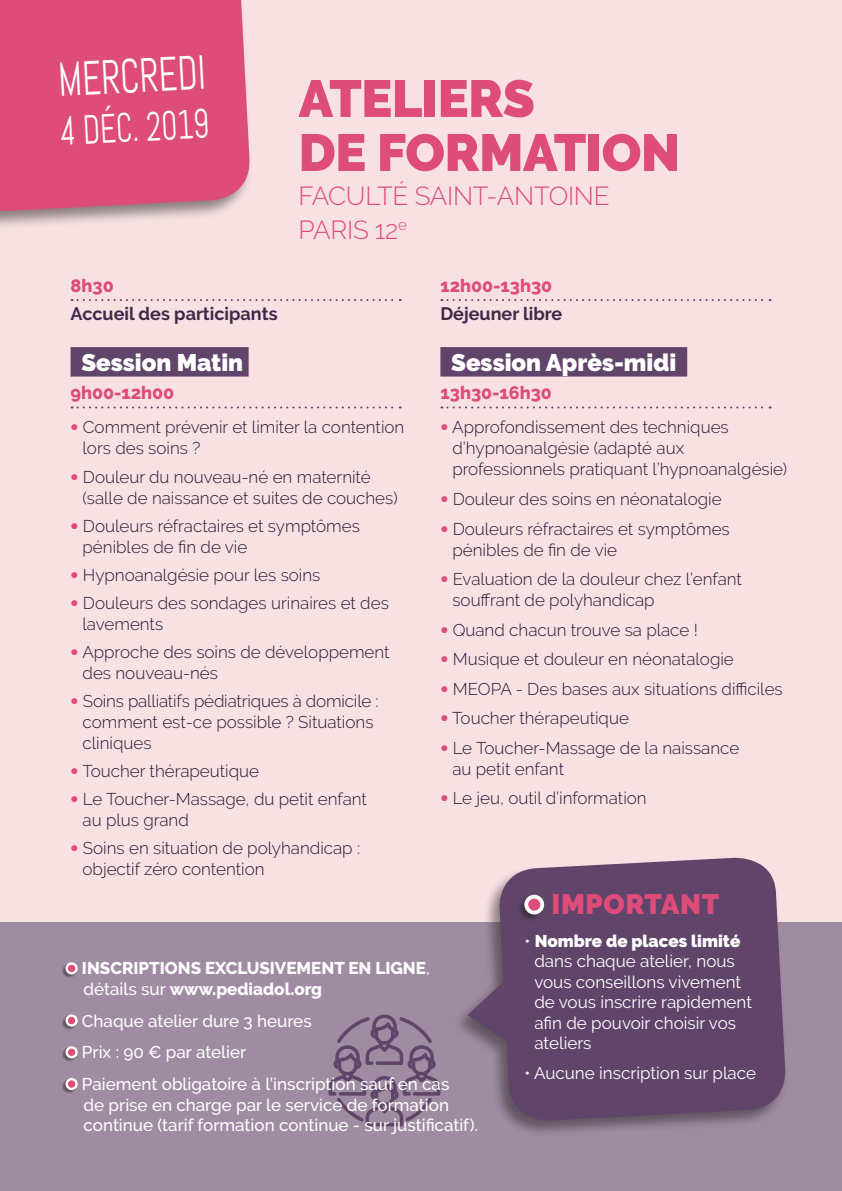
<style>
.page{position:relative;width:842px;height:1191px;background:#fff}
.page>*{position:absolute;margin:0;border:0;box-sizing:border-box;transform-origin:0 0}
.t1{font:900 52px/54px "Raleway";letter-spacing:-.01em;color:#de4c79}
.t2{font:48px "Abel";color:#fff;scale:.77 1}
.t3{font:40.8px "Abel";color:#fff;scale:.77 1}
.t4{font:900 28px "Raleway";letter-spacing:.02em;color:#de4c79}
.t5{font:300 26px/34px "Raleway";letter-spacing:-.01em;color:#de4c79}
.t6{font:900 24px "Raleway";color:#fff}
.t7{font:800 18px "Raleway";color:#de4c79}
.t8{font:700 18px "Raleway";color:#402948}
.t9{font:300 17px/21px "Raleway";color:#2a1431}
.t10{font:500 17px/31.8px "Raleway";color:#fff}
.t11{font:17px/20.4px "Raleway";color:#fff}
.t12{font:800 17px/20.4px "Raleway";color:#fff}
.s1{font-family:"Abel";font-weight:400;color:#de4c79}
.s2{font-weight:500}
.s3{font-weight:900}
</style>
<div class="page">
<div style="left:0;top:921px;width:842px;height:270px;background:#9f8ca2"></div>
<svg style="left:329px;top:1014px;width:111px;height:112px"></svg>
<div style="left:0;top:0;width:842px;height:921px;background:#f8e1e3"></div>
<svg style="left:72px;top:299px;width:329px;height:2px"></svg>
<div style="left:71px;top:347px;width:178px;height:29px;background:#604469"></div>
<svg style="left:72px;top:406px;width:329px;height:2px"></svg>
<svg style="left:441px;top:299px;width:330px;height:2px"></svg>
<div style="left:440px;top:347px;width:247px;height:29px;background:#604469"></div>
<svg style="left:441px;top:406px;width:330px;height:2px"></svg>
<div style="left:0;top:0;width:253px;height:231px;background:#231f20;opacity:.5"></div>
<div style="left:0;top:0;width:251px;height:213px;background:#de4c79"></div>
<div style="left:61px;top:962px;width:16px;height:16px;background:#231f20;opacity:.5"></div>
<div style="left:67px;top:963px;width:9px;height:10px;background:#de4c79;border-radius:50%"></div>
<div style="left:66px;top:962px;width:12px;height:12px;border:2px solid #fff;border-radius:50%"></div>
<div style="left:61px;top:1014px;width:16px;height:16px;background:#231f20;opacity:.5"></div>
<svg style="left:67px;top:1015px;width:9px;height:10px"></svg>
<div style="left:66px;top:1014px;width:12px;height:12px;border:2px solid #fff;border-radius:50%"></div>
<div style="left:61px;top:1046px;width:16px;height:16px;background:#231f20;opacity:.5"></div>
<div style="left:67px;top:1047px;width:9px;height:10px;background:#de4c79;border-radius:50%"></div>
<div style="left:66px;top:1046px;width:12px;height:12px;border:2px solid #fff;border-radius:50%"></div>
<div style="left:61px;top:1078px;width:16px;height:16px;background:#231f20;opacity:.5"></div>
<svg style="left:67px;top:1079px;width:9px;height:10px"></svg>
<div style="left:66px;top:1078px;width:12px;height:12px;border:2px solid #fff;border-radius:50%"></div>
<div style="left:452px;top:856px;width:336px;height:282px;background:#231f20;opacity:.5"></div>
<svg style="left:468px;top:856px;width:319px;height:266px;background:#6e5374"></svg>
<div style="left:517px;top:894px;width:27px;height:28px;background:#231f20;opacity:.5"></div>
<div style="left:526px;top:896px;width:16px;height:16px;background:#de4c79;border-radius:50%"></div>
<div style="left:524px;top:894px;width:20px;height:20px;border:4px solid #fff;border-radius:50%"></div>
<h2 class="t2" style="left:57px;top:49px;width:193px;rotate:-3deg">MERCREDI</h2>
<h3 class="t3" style="left:59px;top:105px;width:195px;rotate:-3deg">4 DÉC. 2019</h3>
<h1 class="t1" style="left:298px;top:72px;width:383px">ATELIERS<br>DE FORMATION</h1>
<h3 class="t5" style="left:298px;top:179px;width:313px">FACULTÉ SAINT-ANTOINE<br>PARIS 12<sup>e</sup></h3>
<p class="t7" style="left:71px;top:275px;width:45px">8h30</p>
<p class="t8" style="left:71px;top:303px;width:209px">Accueil des participants</p>
<h3 class="t6" style="left:81px;top:349px;width:163px">Session Matin</h3>
<p class="t7" style="left:71px;top:383px;width:105px">9h00-12h00</p>
<p class="t9" style="left:83px;top:417px;width:323px;text-indent:-12px"><span class="s1">•</span> Comment prévenir et limiter la contention lors des soins ?</p>
<p class="t9" style="left:83px;top:466px;width:317px;text-indent:-12px"><span class="s1">•</span> Douleur du nouveau-né en maternité (salle de naissance et suites de couches)</p>
<p class="t9" style="left:83px;top:515px;width:279px;text-indent:-12px"><span class="s1">•</span> Douleurs réfractaires et symptômes pénibles de fin de vie</p>
<p class="t9" style="left:71px;top:564px;width:251px"><span class="s1">•</span> Hypnoanalgésie pour les soins</p>
<p class="t9" style="left:83px;top:592px;width:308px;text-indent:-12px"><span class="s1">•</span> Douleurs des sondages urinaires et des lavements</p>
<p class="t9" style="left:83px;top:641px;width:309px;text-indent:-12px"><span class="s1">•</span> Approche des soins de développement des nouveau-nés</p>
<p class="t9" style="left:83px;top:690px;width:297px;text-indent:-12px"><span class="s1">•</span> Soins palliatifs pédiatriques à domicile : comment est-ce possible ? Situations cliniques</p>
<p class="t9" style="left:71px;top:760px;width:190px"><span class="s1">•</span> Toucher thérapeutique</p>
<p class="t9" style="left:83px;top:788px;width:286px;text-indent:-12px"><span class="s1">•</span> Le Toucher-Massage, du petit enfant au plus grand</p>
<p class="t9" style="left:83px;top:837px;width:279px;text-indent:-12px"><span class="s1">•</span> Soins en situation de polyhandicap : objectif zéro contention</p>
<p class="t7" style="left:440px;top:275px;width:113px">12h00-13h30</p>
<p class="t8" style="left:440px;top:303px;width:123px">Déjeuner libre</p>
<h3 class="t6" style="left:451px;top:349px;width:226px">Session Après-midi</h3>
<p class="t7" style="left:440px;top:383px;width:113px">13h30-16h30</p>
<p class="t9" style="left:452px;top:417px;width:336px;text-indent:-12px"><span class="s1">•</span> Approfondissement des techniques d’hypnoanalgésie (adapté aux professionnels pratiquant l’hypnoanalgésie)</p>
<p class="t9" style="left:440px;top:488px;width:283px"><span class="s1">•</span> Douleur des soins en néonatalogie</p>
<p class="t9" style="left:452px;top:518px;width:279px;text-indent:-12px"><span class="s1">•</span> Douleurs réfractaires et symptômes pénibles de fin de vie</p>
<p class="t9" style="left:452px;top:568px;width:291px;text-indent:-12px"><span class="s1">•</span> Evaluation de la douleur chez l’enfant souffrant de polyhandicap</p>
<p class="t9" style="left:440px;top:619px;width:259px"><span class="s1">•</span> Quand chacun trouve sa place !</p>
<p class="t9" style="left:440px;top:648px;width:295px"><span class="s1">•</span> Musique et douleur en néonatalogie</p>
<p class="t9" style="left:440px;top:678px;width:344px"><span class="s1">•</span> MEOPA - Des bases aux situations difficiles</p>
<p class="t9" style="left:440px;top:707px;width:190px"><span class="s1">•</span> Toucher thérapeutique</p>
<p class="t9" style="left:452px;top:737px;width:288px;text-indent:-12px"><span class="s1">•</span> Le Toucher-Massage de la naissance au petit enfant</p>
<p class="t9" style="left:440px;top:787px;width:208px"><span class="s1">•</span> Le jeu, outil d’information</p>
<p class="t12" style="left:82px;top:958px;width:349px">INSCRIPTIONS EXCLUSIVEMENT EN LIGNE<span class="s2">, détails sur</span> www.pediadol.org</p>
<p class="t10" style="left:82px;top:1004px;width:369px">Chaque atelier dure 3 heures<br>Prix : 90 € par atelier<br>Paiement obligatoire à l’inscription sauf en cas</p>
<p class="t10" style="left:84px;top:1094px;width:396px;line-height:20.4px">de prise en charge par le service de formation continue (tarif formation continue - sur justificatif).</p>
<h3 class="t4" style="left:552px;top:888px;width:169px">IMPORTANT</h3>
<p class="t11" style="left:534px;top:930px;width:219px;text-indent:-10px">• <span class="s3">Nombre de places limité </span>dans chaque atelier, nous vous conseillons vivement de vous inscrire rapidement afin de pouvoir choisir vos ateliers</p>
<p class="t11" style="left:524px;top:1063px;width:233px">• Aucune inscription sur place</p>
</div>
